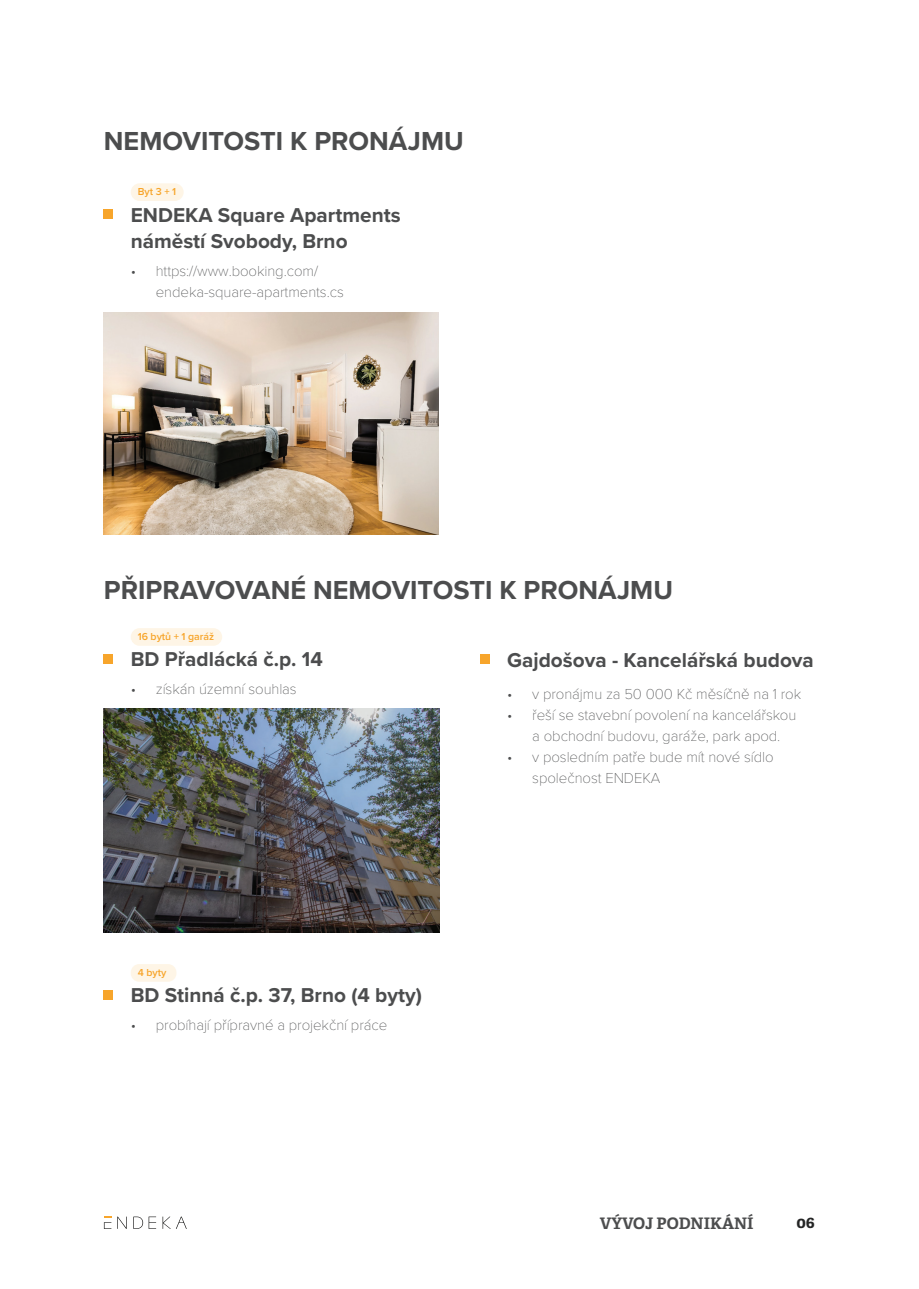
<style>
.page{position:relative;width:919px;height:1289px;background:#fff}
.page>*{position:absolute;margin:0;border:0;box-sizing:border-box;transform-origin:0 0}
.t1{font:700 27px "Proxima Nova";color:#4c4d4e}
.t2{font:700 20.85px/26.1px "Proxima Nova";color:#4c4d4e}
.t3{font:700 15.9px "Adelle PE";color:#4c4d4e}
.t4{font:700 15.9px "Adelle PE";color:#242525}
.t5{font:100 15px/21px "Proxima Nova T";letter-spacing:-.005em;color:#4c4d4e}
.t6{font:100 15px/21px "Proxima Nova";letter-spacing:-.005em;color:#4c4d4e}
.t7{font:600 10.5px "Proxima Nova";letter-spacing:-.005em;color:#f7a52b}
.s1{font-family:"Proxima Nova T"}
</style>
<div class="page">
<svg style="left:133px;top:1216px;width:10px;height:12px"></svg>
<svg style="left:149px;top:1216px;width:7px;height:12px"></svg>
<svg style="left:162px;top:1216px;width:25px;height:12px"></svg>
<svg style="left:117px;top:1216px;width:10px;height:12px"></svg>
<svg style="left:104px;top:1216px;width:7px;height:12px"></svg>
<div style="left:131px;top:183px;width:53px;height:18px;background:#fef5e6;border-radius:9px"></div>
<div style="left:104px;top:210px;width:9px;height:9px;background:#f7a52b"></div>
<div style="left:131px;top:628px;width:91px;height:17px;background:#fef5e6;border-radius:9px"></div>
<div style="left:104px;top:654px;width:9px;height:9px;background:#f7a52b"></div>
<div style="left:131px;top:964px;width:45px;height:17px;background:#fef5e6;border-radius:8px"></div>
<div style="left:104px;top:990px;width:9px;height:9px;background:#f7a52b"></div>
<div style="left:480px;top:654px;width:9px;height:9px;background:#f7a52b"></div>
<img style="left:104px;top:312px;width:335px;height:223px">
<img style="left:104px;top:709px;width:335px;height:223px">
<h1 class="t1" style="left:104px;top:121px;width:361px">NEMOVITOSTI K PRONÁJMU</h1>
<p class="t7" style="left:138px;top:184px;width:40px">Byt 3 + 1</p>
<h2 class="t2" style="left:131px;top:201px;width:271px">ENDEKA Square Apartments náměstí Svobody, Brno</h2>
<p class="t6" style="left:156px;top:261px;width:189px;text-indent:-25px"><span class="s1">•</span> https://www.booking.com/ endeka-square-apartments.cs</p>
<h1 class="t1" style="left:104px;top:570px;width:570px">PŘIPRAVOVANÉ NEMOVITOSTI K PRONÁJMU</h1>
<p class="t7" style="left:138px;top:628px;width:78px">16 bytů + 1 garáž</p>
<h2 class="t2" style="left:131px;top:646px;width:194px">BD Přadlácká č.p. 14</h2>
<p class="t5" style="left:131px;top:677px;width:167px">• získán územní souhlas</p>
<p class="t7" style="left:138px;top:964px;width:30px">4 byty</p>
<h2 class="t2" style="left:131px;top:981px;width:293px">BD Stinná č.p. 37, Brno (4 byty)</h2>
<p class="t5" style="left:131px;top:1013px;width:258px">• probíhají přípravné a projekční práce</p>
<h2 class="t2" style="left:507px;top:646px;width:308px">Gajdošova - Kancelářská budova</h2>
<p class="t5" style="left:507px;top:682px;width:295px">• v pronájmu za 50 000 Kč měsíčně na 1 rok</p>
<p class="t5" style="left:532px;top:703px;width:265px;text-indent:-25px">• řeší se stavební povolení na kancelářskou a obchodní budovu, garáže, park apod.</p>
<p class="t5" style="left:532px;top:745px;width:243px;text-indent:-25px">• v posledním patře bude mít nové sídlo společnost ENDEKA</p>
<p class="t3" style="left:599px;top:1211px;width:155px">VÝVOJ PODNIKÁNÍ</p>
<p class="t4" style="left:796px;top:1211px;width:20px">06</p>
</div>
